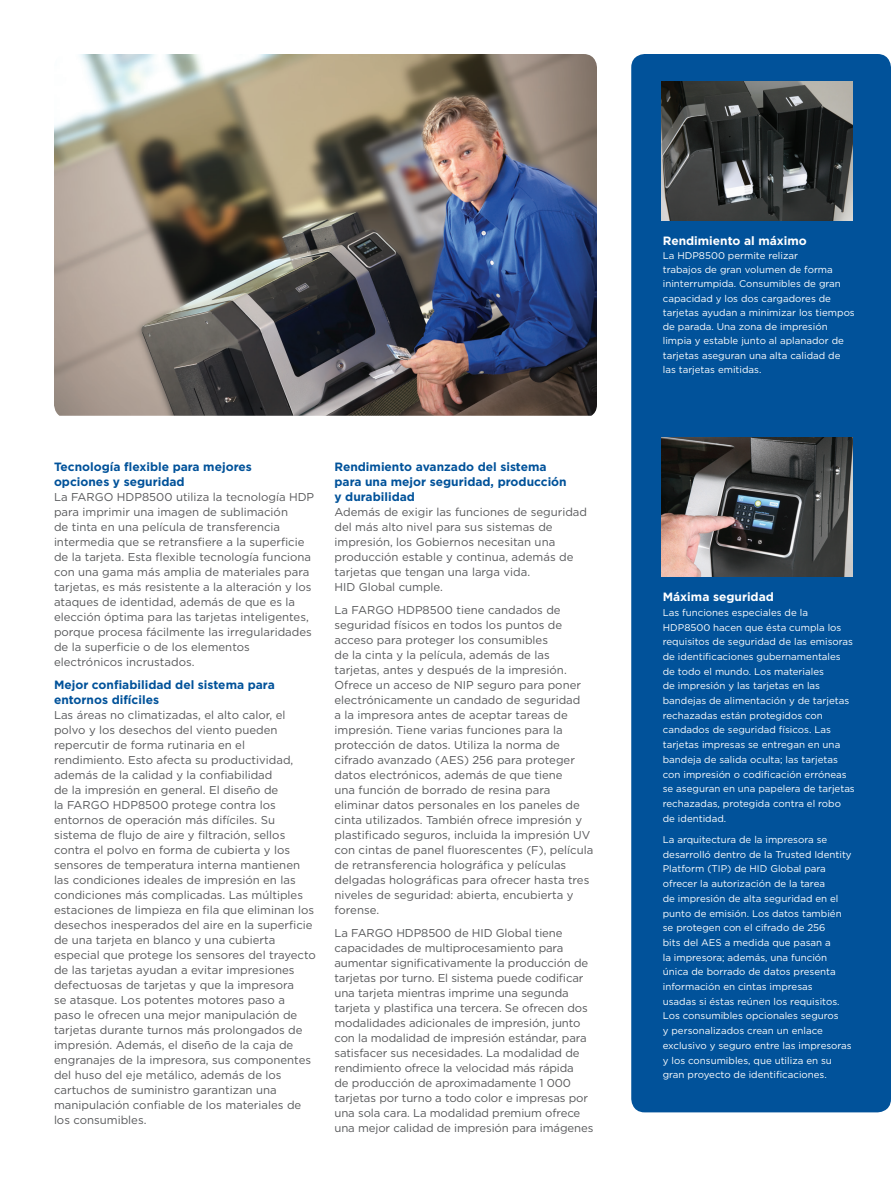
<style>
.page{position:relative;width:891px;height:1188px;background:#fff}
.page>*{position:absolute;margin:0;border:0;box-sizing:border-box;transform-origin:0 0}
.t1{font:700 12px/15px "Gotham";color:#01529a}
.t2{font:700 12px "Gotham";color:#fff}
.t3{font:11.4px/15px "Gotham";color:#57585a}
.t4{font:9.75px/14.7px "Gotham";color:#fff}
</style>
<div class="page">
<div style="left:631px;top:54px;width:260px;height:1058px;background:#01529a;border-radius:14px"></div>
<img style="left:662px;top:81px;width:190px;height:139px">
<img style="left:662px;top:437px;width:190px;height:140px">
<img style="left:54px;top:54px;width:543px;height:362px">
<p class="t1" style="left:54px;top:459px;width:199px">Tecnología flexible para mejores opciones y seguridad</p>
<p class="t3" style="left:54px;top:489px;width:262px">La FARGO HDP8500 utiliza la tecnología HDP para imprimir una imagen de sublimación<br>de tinta en una película de transferencia intermedia que se retransfiere a la superficie de la tarjeta. Esta flexible tecnología funciona con una gama más amplia de materiales para tarjetas, es más resistente a la alteración y los ataques de identidad, además de que es la elección óptima para las tarjetas inteligentes, porque procesa fácilmente las irregularidades de la superficie o de los elementos electrónicos incrustados.</p>
<p class="t1" style="left:54px;top:677px;width:222px">Mejor confiabilidad del sistema para entornos difíciles</p>
<p class="t3" style="left:54px;top:708px;width:263px">Las áreas no climatizadas, el alto calor, el polvo y los desechos del viento pueden repercutir de forma rutinaria en el rendimiento. Esto afecta su productividad, además de la calidad y la confiabilidad<br>de la impresión en general. El diseño de<br>la FARGO HDP8500 protege contra los entornos de operación más difíciles. Su sistema de flujo de aire y filtración, sellos contra el polvo en forma de cubierta y los sensores de temperatura interna mantienen las condiciones ideales de impresión en las condiciones más complicadas. Las múltiples estaciones de limpieza en fila que eliminan los desechos inesperados del aire en la superficie de una tarjeta en blanco y una cubierta especial que protege los sensores del trayecto de las tarjetas ayudan a evitar impresiones defectuosas de tarjetas y que la impresora<br>se atasque. Los potentes motores paso a<br>paso le ofrecen una mejor manipulación de tarjetas durante turnos más prolongados de impresión. Además, el diseño de la caja de engranajes de la impresora, sus componentes del huso del eje metálico, además de los cartuchos de suministro garantizan una manipulación confiable de los materiales de los consumibles.</p>
<p class="t1" style="left:334px;top:459px;width:234px">Rendimiento avanzado del sistema para una mejor seguridad, producción y durabilidad</p>
<p class="t3" style="left:334px;top:504px;width:254px">Además de exigir las funciones de seguridad del más alto nivel para sus sistemas de impresión, los Gobiernos necesitan una producción estable y continua, además de tarjetas que tengan una larga vida.<br>HID Global cumple.</p>
<p class="t3" style="left:334px;top:603px;width:260px">La FARGO HDP8500 tiene candados de seguridad físicos en todos los puntos de acceso para proteger los consumibles<br>de la cinta y la película, además de las tarjetas, antes y después de la impresión.<br>Ofrece un acceso de NIP seguro para poner electrónicamente un candado de seguridad<br>a la impresora antes de aceptar tareas de impresión. Tiene varias funciones para la protección de datos. Utiliza la norma de cifrado avanzado (AES) 256 para proteger datos electrónicos, además de que tiene<br>una función de borrado de resina para eliminar datos personales en los paneles de cinta utilizados. También ofrece impresión y plastificado seguros, incluida la impresión UV con cintas de panel fluorescentes (F), película de retransferencia holográfica y películas delgadas holográficas para ofrecer hasta tres niveles de seguridad: abierta, encubierta y forense.</p>
<p class="t3" style="left:334px;top:926px;width:260px">La FARGO HDP8500 de HID Global tiene capacidades de multiprocesamiento para aumentar significativamente la producción de tarjetas por turno. El sistema puede codificar una tarjeta mientras imprime una segunda tarjeta y plastifica una tercera. Se ofrecen dos modalidades adicionales de impresión, junto con la modalidad de impresión estándar, para satisfacer sus necesidades. La modalidad de rendimiento ofrece la velocidad más rápida<br>de producción de aproximadamente 1 000 tarjetas por turno a todo color e impresas por una sola cara. La modalidad premium ofrece una mejor calidad de impresión para imágenes</p>
<p class="t2" style="left:663px;top:233px;width:146px">Rendimiento al máximo</p>
<p class="t4" style="left:663px;top:248px;width:194px;line-height:14.2px">La HDP8500 permite relizar<br>trabajos de gran volumen de forma ininterrumpida. Consumibles de gran capacidad y los dos cargadores de tarjetas ayudan a minimizar los tiempos de parada. Una zona de impresión limpia y estable junto al aplanador de tarjetas aseguran una alta calidad de las tarjetas emitidas.</p>
<p class="t2" style="left:663px;top:589px;width:113px">Máxima seguridad</p>
<p class="t4" style="left:663px;top:605px;width:194px">Las funciones especiales de la HDP8500 hacen que ésta cumpla los requisitos de seguridad de las emisoras de identificaciones gubernamentales de todo el mundo. Los materiales<br>de impresión y las tarjetas en las bandejas de alimentación y de tarjetas rechazadas están protegidos con candados de seguridad físicos. Las tarjetas impresas se entregan en una bandeja de salida oculta; las tarjetas con impresión o codificación erróneas se aseguran en una papelera de tarjetas rechazadas, protegida contra el robo de identidad.</p>
<p class="t4" style="left:663px;top:832px;width:191px">La arquitectura de la impresora se desarrolló dentro de la Trusted Identity Platform (TIP) de HID Global para ofrecer la autorización de la tarea<br>de impresión de alta seguridad en el punto de emisión. Los datos también se protegen con el cifrado de 256<br>bits del AES a medida que pasan a<br>la impresora; además, una función única de borrado de datos presenta información en cintas impresas<br>usadas si éstas reúnen los requisitos.<br>Los consumibles opcionales seguros<br>y personalizados crean un enlace exclusivo y seguro entre las impresoras y los consumibles, que utiliza en su gran proyecto de identificaciones.</p>
</div>
